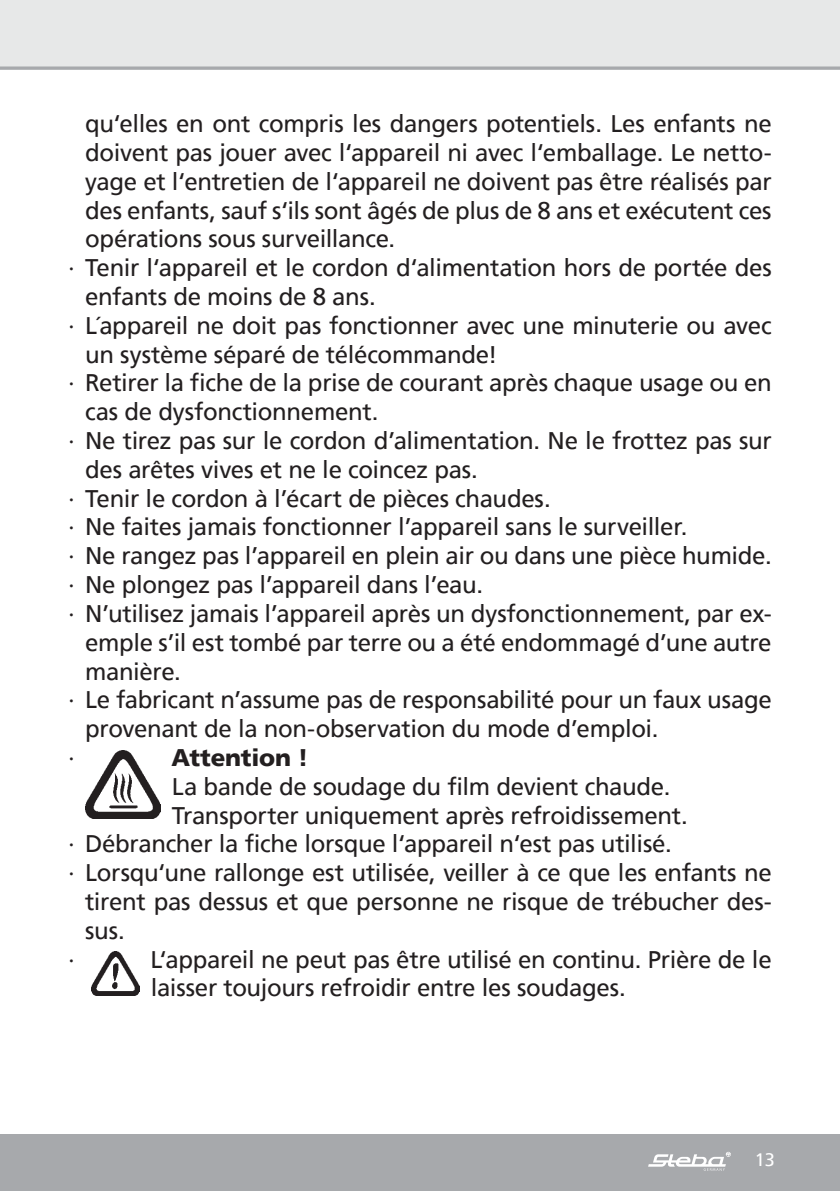
<style>
.page{position:relative;width:840px;height:1191px;background:#fff}
.page>*{position:absolute;margin:0;border:0;box-sizing:border-box;transform-origin:0 0}
.t1{font:24px/28.8px "Frutiger";letter-spacing:-.015em;color:#231f20}
.t2{font:900 24px "Frutiger";letter-spacing:-.01em;color:#231f20}
.t3{font:18px "Frutiger";color:#fff}
</style>
<div class="page">
<div style="left:0;top:0;width:839px;height:68px;background:#e7e8e8"></div>
<div style="left:0;top:1134px;width:839px;height:57px;background:#a7a9ac"></div>
<svg style="left:648px;top:1151px;width:82px;height:19px"></svg>
<svg style="left:0;top:66px;width:839px;height:4px;background:#b2b4b7"></svg>
<img style="left:85px;top:750px;width:75px;height:68px">
<img style="left:92px;top:952px;width:47px;height:43px">
<p class="t1" style="left:85px;top:109px;width:687px">qu‘elles en ont compris les dangers potentiels. Les enfants ne</p>
<p class="t1" style="left:85px;top:138px;width:687px">doivent pas jouer avec l‘appareil ni avec l‘emballage. Le netto-</p>
<p class="t1" style="left:85px;top:167px;width:687px">yage et l‘entretien de l‘appareil ne doivent pas être réalisés par</p>
<p class="t1" style="left:85px;top:196px;width:687px">des enfants, sauf s‘ils sont âgés de plus de 8 ans et exécutent ces</p>
<p class="t1" style="left:85px;top:224px;width:311px">opérations sous surveillance.</p>
<p class="t1" style="left:68px;top:253px;width:704px">∙ Tenir l‘appareil et le cordon d‘alimentation hors de portée des</p>
<p class="t1" style="left:85px;top:282px;width:292px">enfants de moins de 8 ans.</p>
<p class="t1" style="left:68px;top:311px;width:704px">∙ L´appareil ne doit pas fonctionner avec une minuterie ou avec</p>
<p class="t1" style="left:85px;top:340px;width:413px">un système séparé de télécommande!</p>
<p class="t1" style="left:68px;top:368px;width:704px">∙ Retirer la fiche de la prise de courant après chaque usage ou en</p>
<p class="t1" style="left:85px;top:397px;width:295px">cas de dysfonctionnement.</p>
<p class="t1" style="left:68px;top:426px;width:704px">∙ Ne tirez pas sur le cordon d’alimentation. Ne le frottez pas sur</p>
<p class="t1" style="left:85px;top:455px;width:394px">des arêtes vives et ne le coincez pas.</p>
<p class="t1" style="left:68px;top:484px;width:484px">∙ Tenir le cordon à l’écart de pièces chaudes.</p>
<p class="t1" style="left:68px;top:512px;width:620px">∙ Ne faites jamais fonctionner l’appareil sans le surveiller.</p>
<p class="t1" style="left:68px;top:541px;width:704px">∙ Ne rangez pas l’appareil en plein air ou dans une pièce humide.</p>
<p class="t1" style="left:68px;top:570px;width:416px">∙ Ne plongez pas l’appareil dans l’eau.</p>
<p class="t1" style="left:68px;top:599px;width:705px">∙ N’utilisez jamais l’appareil après un dysfonctionnement, par ex-</p>
<p class="t1" style="left:85px;top:628px;width:687px">emple s’il est tombé par terre ou a été endommagé d’une autre</p>
<p class="t1" style="left:85px;top:656px;width:97px">manière.</p>
<p class="t1" style="left:68px;top:685px;width:704px">∙ Le fabricant n’assume pas de responsabilité pour un faux usage</p>
<p class="t1" style="left:85px;top:714px;width:574px">provenant de la non-observation du mode d’emploi.</p>
<p class="t1" style="left:68px;top:743px;width:8px">∙</p>
<p class="t2" style="left:171px;top:743px;width:138px">Attention !</p>
<p class="t1" style="left:172px;top:772px;width:500px">La bande de soudage du film devient chaude.</p>
<p class="t1" style="left:172px;top:800px;width:517px">Transporter uniquement après refroidissement.</p>
<p class="t1" style="left:68px;top:829px;width:605px">∙ Débrancher la fiche lorsque l‘appareil n‘est pas utilisé.</p>
<p class="t1" style="left:68px;top:858px;width:704px">∙ Lorsqu‘une rallonge est utilisée, veiller à ce que les enfants ne</p>
<p class="t1" style="left:85px;top:887px;width:687px">tirent pas dessus et que personne ne risque de trébucher des-</p>
<p class="t1" style="left:85px;top:916px;width:41px">sus.</p>
<p class="t1" style="left:68px;top:944px;width:8px">∙</p>
<p class="t1" style="left:150px;top:944px;width:622px">L‘appareil ne peut pas être utilisé en continu. Prière de le laisser toujours refroidir entre les soudages.</p>
<p class="t3" style="left:754px;top:1149px;width:22px">13</p>
</div>
